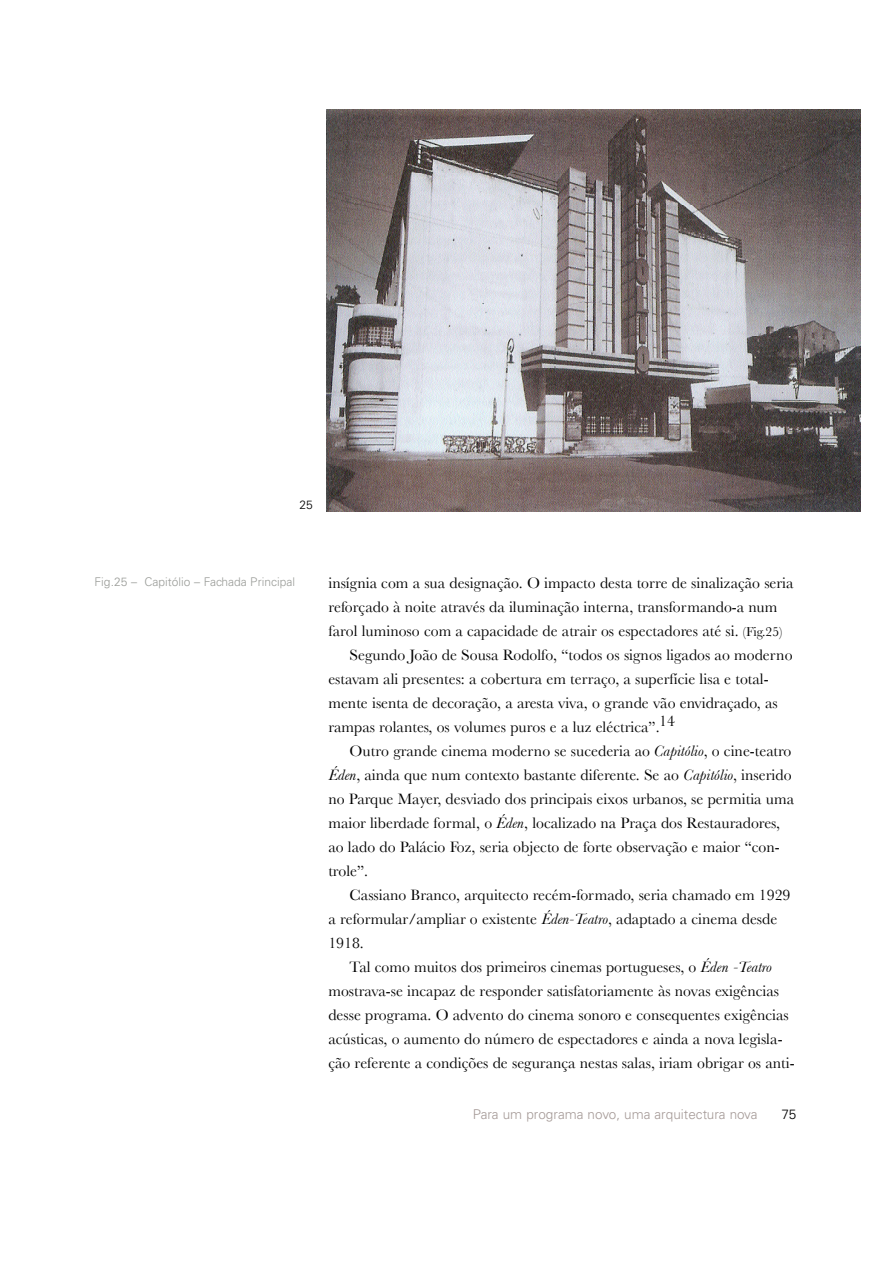
<style>
.page{position:relative;width:893px;height:1263px;background:#fff}
.page>*{position:absolute;margin:0;border:0;box-sizing:border-box;transform-origin:0 0}
.t1{font:15.75px "Baskerville";color:#000}
.t2{font:300 13.5px "Univers";color:#a59a97}
.t3{font:300 13.5px "Univers";color:#000}
.t4{font:300 12px "Univers";color:#9a9c98}
.t5{font:300 12px "Univers";color:#000}
.s1{font-size:13.5px}
.s2{font-style:italic}
</style>
<div class="page">
<img style="left:326px;top:109px;width:534px;height:403px">
<p class="t5" style="left:300px;top:501px;width:15px">25</p>
<p class="t4" style="left:94px;top:577px;width:202px">Fig.25 – Capitólio – Fachada Principal</p>
<p class="t1" style="left:328px;top:574px;width:467px">insígnia com a sua designação. O impacto desta torre de sinalização seria</p>
<p class="t1" style="left:328px;top:597px;width:450px">reforçado à noite através da iluminação interna, transformando-a num</p>
<p class="t1" style="left:328px;top:622px;width:455px">farol luminoso com a capacidade de atrair os espectadores até si. <span class="s1">(Fig.25)</span></p>
<p class="t1" style="left:350px;top:646px;width:444px">Segundo João de Sousa Rodolfo, “todos os signos ligados ao moderno</p>
<p class="t1" style="left:328px;top:669px;width:442px">estavam ali presentes: a cobertura em terraço, a superfície lisa e total-</p>
<p class="t1" style="left:328px;top:694px;width:451px">mente isenta de decoração, a aresta viva, o grande vão envidraçado, as</p>
<p class="t1" style="left:328px;top:718px;width:348px">rampas rolantes, os volumes puros e a luz eléctrica”.14</p>
<p class="t1" style="left:350px;top:741px;width:443px">Outro grande cinema moderno se sucederia ao <span class="s2">Capitólio</span>, o cine-teatro</p>
<p class="t1" style="left:328px;top:766px;width:465px"><span class="s2">Éden</span>, ainda que num contexto bastante diferente. Se ao <span class="s2">Capitólio</span>, inserido</p>
<p class="t1" style="left:328px;top:790px;width:467px">no Parque Mayer, desviado dos principais eixos urbanos, se permitia uma</p>
<p class="t1" style="left:328px;top:813px;width:453px">maior liberdade formal, o <span class="s2">Éden</span>, localizado na Praça dos Restauradores,</p>
<p class="t1" style="left:328px;top:838px;width:453px">ao lado do Palácio Foz, seria objecto de forte observação e maior “con-</p>
<p class="t1" style="left:328px;top:862px;width:41px">trole”.</p>
<p class="t1" style="left:350px;top:885px;width:442px">Cassiano Branco, arquitecto recém-formado, seria chamado em 1929</p>
<p class="t1" style="left:328px;top:910px;width:450px">a reformular/ampliar o existente <span class="s2">Éden-Teatro</span>, adaptado a cinema desde</p>
<p class="t1" style="left:328px;top:934px;width:37px">1918.</p>
<p class="t1" style="left:350px;top:957px;width:424px">Tal como muitos dos primeiros cinemas portugueses, o <span class="s2">Éden -Teatro</span></p>
<p class="t1" style="left:328px;top:982px;width:452px">mostrava-se incapaz de responder satisfatoriamente às novas exigências</p>
<p class="t1" style="left:328px;top:1006px;width:462px">desse programa. O advento do cinema sonoro e consequentes exigências</p>
<p class="t1" style="left:328px;top:1029px;width:456px">acústicas, o aumento do número de espectadores e ainda a nova legisla-</p>
<p class="t1" style="left:328px;top:1054px;width:468px">ção referente a condições de segurança nestas salas, iriam obrigar os anti-</p>
<p class="t2" style="left:473px;top:1109px;width:286px">Para um programa novo, uma arquitectura nova</p>
<p class="t3" style="left:781px;top:1109px;width:17px">75</p>
</div>
